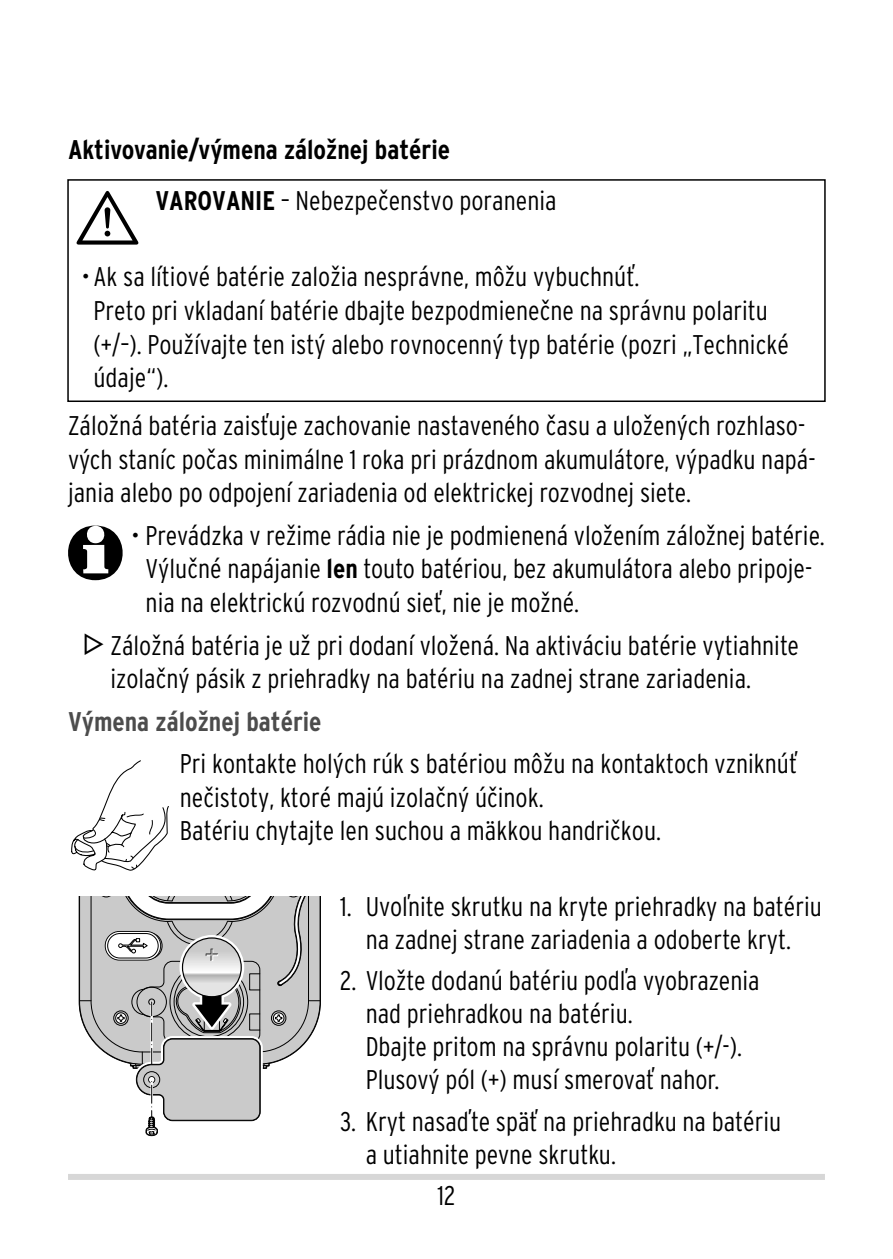
<style>
.page{position:relative;width:893px;height:1259px;background:#fff}
.page>*{position:absolute;margin:0;border:0;box-sizing:border-box;transform-origin:0 0}
.ID_FLIESSTEXT{font:300 condensed 27px/33.6px "Interstate OT";color:#000}
.ID_SUBLINE_1_IVZ{font:700 condensed 27px "Interstate OT";color:#000}
.id_sicherheitshinweis_erste_zeile{font:300 condensed 27px "Interstate OT";color:#000}
.id_subline_2_xivz{font:700 condensed 27px "Interstate OT";color:#4c4c4c}
.s1{font-weight:700}
.s2{font-family:"Cgq Logos";font-weight:400;font-stretch:normal}
</style>
<div class="page">
<div style="left:68px;top:1174px;width:757px;height:6px;background:#d7d7d7"></div>
<div style="left:67px;top:179px;width:759px;height:223px;border:2px solid #000"></div>
<svg style="left:77px;top:191px;width:61px;height:54px"></svg>
<svg style="left:68px;top:525px;width:55px;height:55px"></svg>
<svg style="left:71px;top:760px;width:98px;height:110px"></svg>
<svg style="left:79px;top:896px;width:242px;height:240px"></svg>
<p class="ID_SUBLINE_1_IVZ" style="left:68px;top:133px;width:384px">Aktivovanie/výmena záložnej batérie</p>
<p class="id_sicherheitshinweis_erste_zeile" style="left:155px;top:185px;width:403px"><span class="s1">VAROVANIE</span> – Nebezpečenstvo poranenia</p>
<p class="ID_FLIESSTEXT" style="left:94px;top:260px;width:697px;text-indent:-12px">• Ak sa lítiové batérie založia nesprávne, môžu vybuchnúť.<br>Preto pri vkladaní batérie dbajte bezpodmienečne na správnu polaritu (+/–). Používajte ten istý alebo rovnocenný typ batérie (pozri „Technické údaje“).</p>
<p class="ID_FLIESSTEXT" style="left:68px;top:408px;width:749px">Záložná batéria zaisťuje zachovanie nastaveného času a uložených rozhlaso&shy;vých staníc počas minimálne 1 roka pri prázdnom akumulátore, výpadku napá&shy;jania alebo po odpojení zariadenia od elektrickej rozvodnej siete.</p>
<p class="ID_FLIESSTEXT" style="left:146px;top:518px;width:681px;text-indent:-14px">• Prevádzka v režime rádia nie je podmienená vložením záložnej batérie.<br>Výlučné napájanie <span class="s1">len</span> touto batériou, bez akumulátora alebo pripoje&shy;nia na elektrickú rozvodnú sieť, nie je možné.</p>
<p class="ID_FLIESSTEXT" style="left:111px;top:628px;width:690px;text-indent:-26px"><span class="s2">M</span> Záložná batéria je už pri dodaní vložená. Na aktiváciu batérie vytiahnite izolačný pásik z priehradky na batériu na zadnej strane zariadenia.</p>
<p class="id_subline_2_xivz" style="left:68px;top:704px;width:255px">Výmena záložnej batérie</p>
<p class="ID_FLIESSTEXT" style="left:180px;top:746px;width:619px">Pri kontakte holých rúk s batériou môžu na kontaktoch vzniknúť nečistoty, ktoré majú izolačný účinok.<br>Batériu chytajte len suchou a mäkkou handričkou.</p>
<p class="ID_FLIESSTEXT" style="left:340px;top:889px;width:483px;text-align:center">1. Uvoľnite skrutku na kryte priehradky na batériu na zadnej strane zariadenia a odoberte kryt.</p>
<p class="ID_FLIESSTEXT" style="left:366px;top:964px;width:396px;text-indent:-26px">2. Vložte dodanú batériu podľa vyobrazenia nad priehradkou na batériu.<br>Dbajte pritom na správnu polaritu (+/-).<br>Plusový pól (+) musí smerovať nahor.</p>
<p class="ID_FLIESSTEXT" style="left:366px;top:1104px;width:417px;text-indent:-26px">3. Kryt nasaďte späť na priehradku na batériu a utiahnite pevne skrutku.</p>
<p class="ID_FLIESSTEXT" style="left:438px;top:1179px;width:19px">12</p>
</div>
